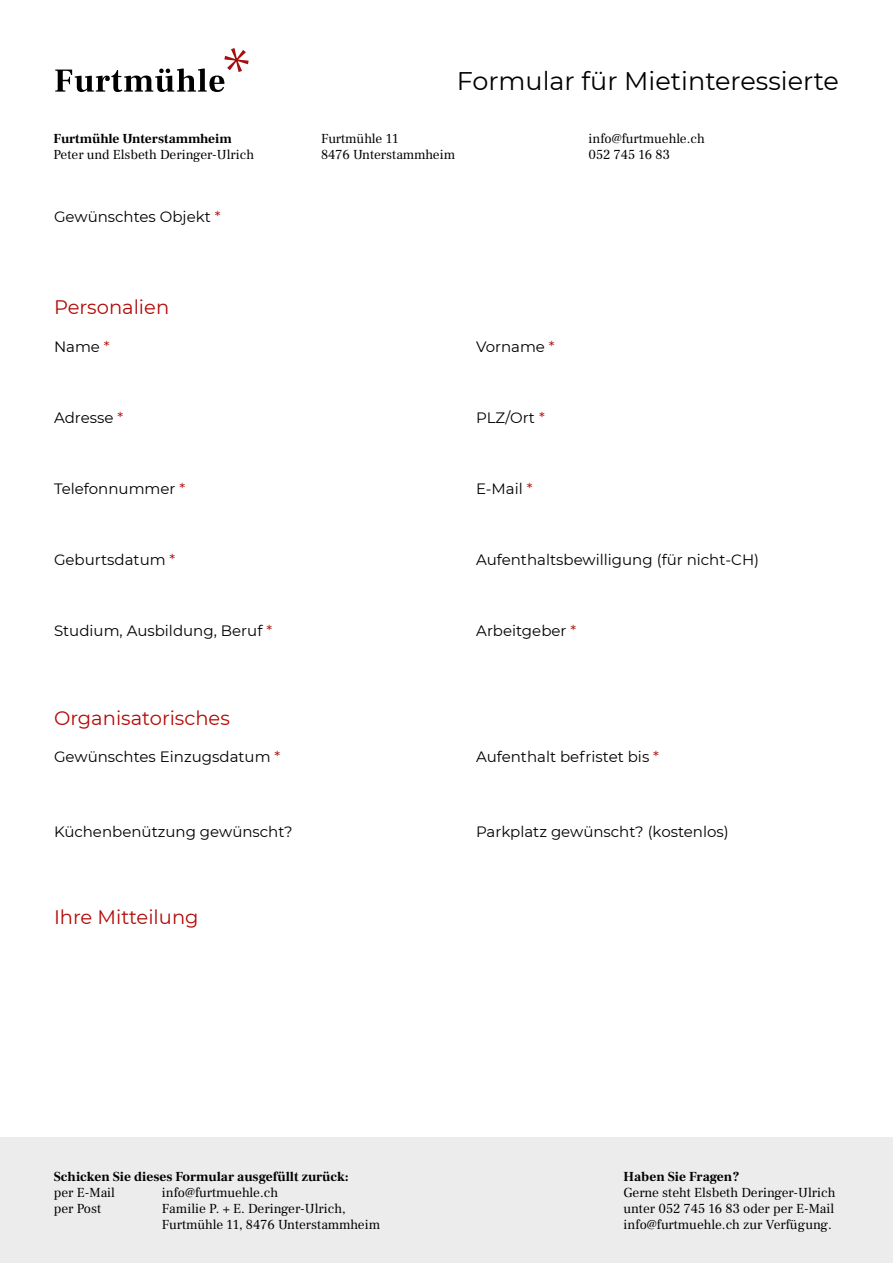
<style>
.page{position:relative;width:893px;height:1263px;background:#fff}
.page>*{position:absolute;margin:0;border:0;box-sizing:border-box;transform-origin:0 0}
.t1{font:25.5px "Montserrat";color:#000}
.t2{font:19.5px "Montserrat";color:#b30b07}
.t3{font:15px "Montserrat";color:#000}
.t4{font:13.5px/16.2px "Frank Ruhl Libre";color:#000}
.t5{font:700 13.5px "Frank Ruhl Libre";color:#000}
.s1{color:#b30b07}
</style>
<div class="page">
<div style="left:0;top:1137px;width:893px;height:126px;background:#ececec"></div>
<svg style="left:55px;top:48px;width:194px;height:44px"></svg>
<p class="t5" style="left:54px;top:130px;width:180px">Furtmühle Unterstammheim</p>
<p class="t4" style="left:54px;top:146px;width:202px">Peter und Elsbeth Deringer-Ulrich</p>
<p class="t3" style="left:54px;top:206px;width:168px">Gewünschtes Objekt <span class="s1">*</span></p>
<h2 class="t2" style="left:54px;top:294px;width:117px">Personalien</h2>
<p class="t3" style="left:54px;top:336px;width:57px">Name <span class="s1">*</span></p>
<h1 class="t1" style="left:457px;top:64px;width:384px">Formular für Mietinteressierte</h1>
<p class="t4" style="left:321px;top:130px;width:136px">Furtmühle 11<br>8476 Unterstammheim</p>
<p class="t4" style="left:588px;top:130px;width:118px">info@furtmuehle.ch<br>052 745 16 83</p>
<p class="t3" style="left:476px;top:336px;width:80px">Vorname <span class="s1">*</span></p>
<p class="t3" style="left:54px;top:407px;width:71px">Adresse <span class="s1">*</span></p>
<p class="t3" style="left:476px;top:407px;width:70px">PLZ/Ort <span class="s1">*</span></p>
<p class="t3" style="left:54px;top:478px;width:133px">Telefonnummer <span class="s1">*</span></p>
<p class="t3" style="left:476px;top:478px;width:58px">E-Mail <span class="s1">*</span></p>
<p class="t3" style="left:54px;top:549px;width:123px">Geburtsdatum <span class="s1">*</span></p>
<p class="t3" style="left:476px;top:549px;width:285px">Aufenthaltsbewilligung (für nicht-CH)</p>
<p class="t3" style="left:54px;top:621px;width:220px">Studium, Ausbildung, Beruf <span class="s1">*</span></p>
<p class="t3" style="left:476px;top:621px;width:102px">Arbeitgeber <span class="s1">*</span></p>
<h2 class="t2" style="left:54px;top:704px;width:177px">Organisatorisches</h2>
<p class="t3" style="left:54px;top:746px;width:228px">Gewünschtes Einzugsdatum <span class="s1">*</span></p>
<p class="t3" style="left:54px;top:821px;width:240px">Küchenbenützung gewünscht?</p>
<h2 class="t2" style="left:54px;top:904px;width:146px">Ihre Mitteilung</h2>
<p class="t3" style="left:476px;top:746px;width:184px">Aufenthalt befristet bis <span class="s1">*</span></p>
<p class="t3" style="left:476px;top:821px;width:254px">Parkplatz gewünscht? (kostenlos)</p>
<p class="t5" style="left:54px;top:1168px;width:297px">Schicken Sie dieses Formular ausgefüllt zurück:</p>
<p class="t4" style="left:54px;top:1184px;width:63px">per E-Mail</p>
<p class="t4" style="left:162px;top:1184px;width:118px">info@furtmuehle.ch</p>
<p class="t4" style="left:54px;top:1200px;width:49px">per Post</p>
<p class="t4" style="left:162px;top:1200px;width:220px">Familie P. + E. Deringer-Ulrich,<br>Furtmühle 11, 8476 Unterstammheim</p>
<p class="t5" style="left:624px;top:1168px;width:117px">Haben Sie Fragen?</p>
<p class="t4" style="left:624px;top:1184px;width:213px;text-align:justify">Gerne steht Elsbeth Deringer-Ulrich unter 052 745 16 83 oder per E-Mail info@furtmuehle.ch zur Verfügung.</p>
</div>
